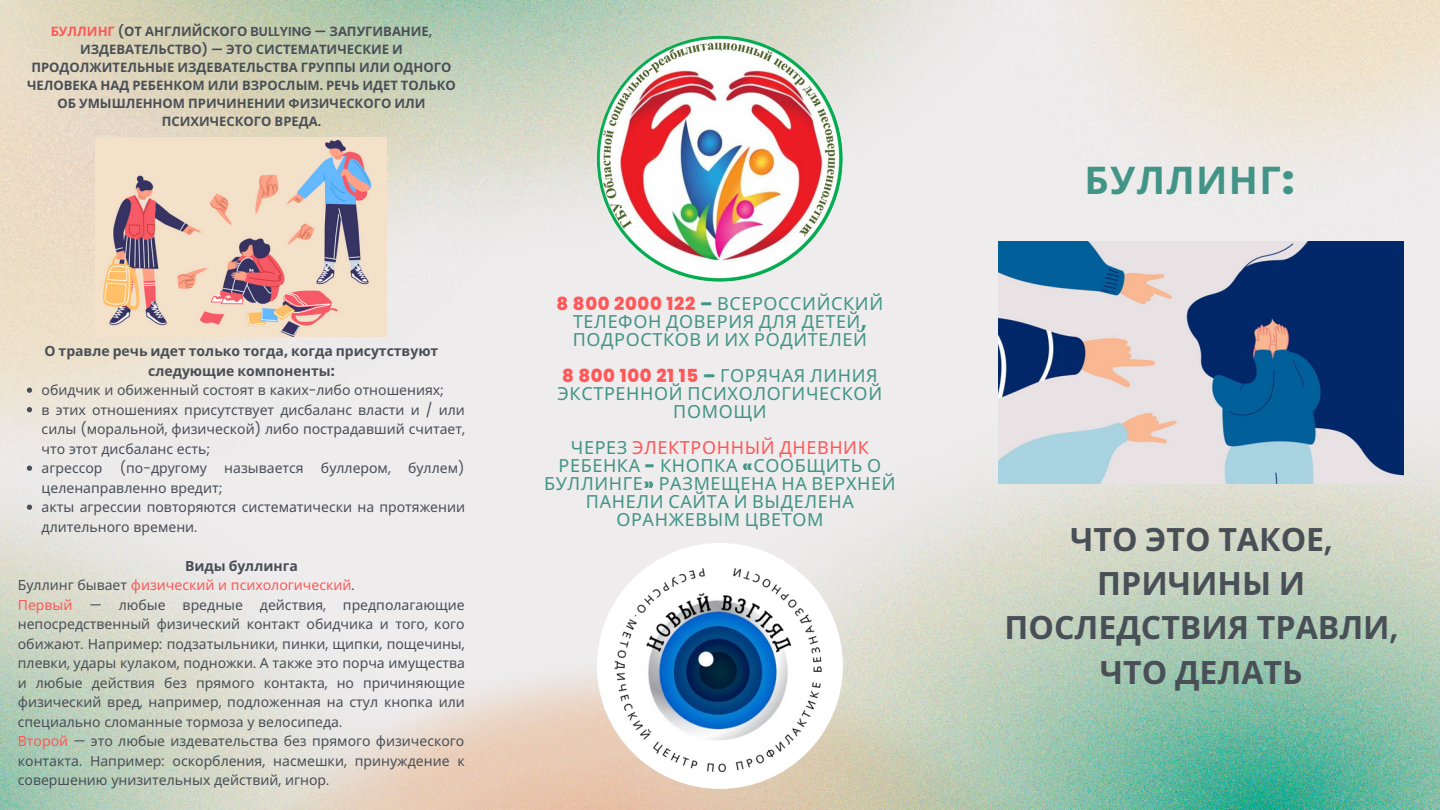
<style>
.page{position:relative;width:1440px;height:810px;background:#eeeced}
.page>*{position:absolute;margin:0;border:0;box-sizing:border-box;transform-origin:0 0}
.t1{font:700 38.1px "Noto Sans";letter-spacing:.035em;color:#419486}
.t2{font:700 32.1px/44.2px "Noto Sans";color:#494f56;text-align:center}
.t3{font:18px/18px "Noto Sans";letter-spacing:.035em;color:#419486;text-align:center}
.t4{font:14px/19.5px "Noto Sans";color:#494f56;text-align:justify}
.t5{font:700 14px/19.5px "Noto Sans";color:#494f56;text-align:center}
.t6{font:14px "Noto Sans";color:#ff5757}
.t7{font:700 13px/18px "Noto Sans";color:#494f56;text-align:center}
.s1{color:#ff5757}
.s2{font-family:"Poppins";font-weight:600}
.s3{font-family:"Poppins"}
.s4{color:#494f56}
.s5{font-family:"Poppins";color:#494f56}
.s6{font-family:"Poppins";font-weight:800;color:#ff5757}
.s7{font-family:"Poppins";font-weight:800}
.s8{font-family:"Poppins";font-weight:900}
</style>
<div class="page">
<img style="left:431px;top:674px;width:182px;height:136px">
<img style="left:0;top:584px;width:431px;height:226px">
<img style="left:613px;top:379px;width:827px;height:431px">
<img style="left:1078px;top:0;width:362px;height:172px">
<img style="left:0;top:265px;width:286px;height:319px">
<img style="left:0;top:0;width:1078px;height:265px">
<img style="left:96px;top:137px;width:291px;height:200px">
<img style="left:597px;top:36px;width:246px;height:246px;border-radius:50%">
<img style="left:597px;top:543px;width:246px;height:246px;border-radius:50%">
<img style="left:999px;top:241px;width:405px;height:242px">
<svg style="left:27px;top:388px;width:5px;height:5px"></svg>
<svg style="left:27px;top:407px;width:5px;height:5px"></svg>
<svg style="left:27px;top:466px;width:5px;height:5px"></svg>
<svg style="left:27px;top:505px;width:5px;height:5px"></svg>
<p class="t7" style="left:27px;top:22px;width:430px"><span class="s1">БУЛЛИНГ</span> <span class="s2">(</span>ОТ АНГЛИЙСКОГО <span class="s2">BULLYING —</span> ЗАПУГИВАНИЕ<span class="s2">, </span>ИЗДЕВАТЕЛЬСТВО<span class="s2">) —</span> ЭТО СИСТЕМАТИЧЕСКИЕ И ПРОДОЛЖИТЕЛЬНЫЕ ИЗДЕВАТЕЛЬСТВА ГРУППЫ ИЛИ ОДНОГО ЧЕЛОВЕКА НАД РЕБЕНКОМ ИЛИ ВЗРОСЛЫМ<span class="s2">.</span> РЕЧЬ ИДЕТ ТОЛЬКО ОБ УМЫШЛЕННОМ ПРИЧИНЕНИИ ФИЗИЧЕСКОГО ИЛИ ПСИХИЧЕСКОГО ВРЕДА<span class="s2">.</span></p>
<p class="t5" style="left:45px;top:341px;width:395px">О травле речь идет только тогда<span class="s3">,</span> когда присутствуют следующие компоненты<span class="s3">:</span></p>
<p class="t4" style="left:42px;top:380px;width:404px">обидчик и обиженный состоят в каких<span class="s3">-</span>либо отношениях<span class="s3">;</span></p>
<p class="t4" style="left:42px;top:399px;width:425px">в этих отношениях присутствует дисбаланс власти и <span class="s3">/</span> или силы <span class="s3">(</span>моральной<span class="s3">,</span> физической<span class="s3">)</span> либо пострадавший считает<span class="s3">, </span>что этот дисбаланс есть<span class="s3">;</span></p>
<p class="t4" style="left:42px;top:458px;width:424px">агрессор <span class="s3">(</span>по<span class="s3">-</span>другому называется буллером<span class="s3">,</span> буллем<span class="s3">) </span>целенаправленно вредит<span class="s3">;</span></p>
<p class="t4" style="left:42px;top:497px;width:425px">акты агрессии повторяются систематически на протяжении длительного времени<span class="s3">.</span></p>
<p class="t5" style="left:185px;top:555px;width:114px">Виды буллинга</p>
<p class="t6" style="left:18px;top:575px;width:338px"><span class="s4">Буллинг бывает</span> физический и психологический<span class="s5">.</span></p>
<p class="t4" style="left:18px;top:594px;width:449px"><span class="s1">Первый</span> <span class="s3">—</span> любые вредные действия<span class="s3">,</span> предполагающие непосредственный физический контакт обидчика и того<span class="s3">,</span> кого обижают<span class="s3">.</span> Например<span class="s3">:</span> подзатыльники<span class="s3">,</span> пинки<span class="s3">,</span> щипки<span class="s3">,</span> пощечины<span class="s3">, </span>плевки<span class="s3">,</span> удары кулаком<span class="s3">,</span> подножки<span class="s3">.</span> А также это порча имущества и любые действия без прямого контакта<span class="s3">,</span> но причиняющие физический вред<span class="s3">,</span> например<span class="s3">,</span> подложенная на стул кнопка или специально сломанные тормоза у велосипеда<span class="s3">.</span></p>
<p class="t4" style="left:18px;top:731px;width:449px"><span class="s1">Второй</span> <span class="s3">—</span> это любые издевательства без прямого физического контакта<span class="s3">.</span> Например<span class="s3">:</span> оскорбления<span class="s3">,</span> насмешки<span class="s3">,</span> принуждение к совершению унизительных действий<span class="s3">,</span> игнор<span class="s3">.</span></p>
<p class="t3" style="left:557px;top:294px;width:328px"><span class="s6">8 800 2000 122</span> <span class="s7">–</span> ВСЕРОССИЙСКИЙ<br>ТЕЛЕФОН ДОВЕРИЯ ДЛЯ ДЕТЕЙ<span class="s7">,<br></span>ПОДРОСТКОВ И ИХ РОДИТЕЛЕЙ</p>
<p class="t3" style="left:558px;top:366px;width:326px"><span class="s6">8 800 100 21 15</span> <span class="s7">–</span> ГОРЯЧАЯ ЛИНИЯ<br>ЭКСТРЕННОЙ ПСИХОЛОГИЧЕСКОЙ<br>ПОМОЩИ</p>
<p class="t3" style="left:544px;top:438px;width:353px">ЧЕРЕЗ <span class="s1">ЭЛЕКТРОННЫЙ ДНЕВНИК<br></span>РЕБЕНКА <span class="s7">-</span> КНОПКА <span class="s7">«</span>СООБЩИТЬ О<br>БУЛЛИНГЕ<span class="s7">»</span> РАЗМЕЩЕНА НА ВЕРХНЕЙ<br>ПАНЕЛИ САЙТА И ВЫДЕЛЕНА<br>ОРАНЖЕВЫМ ЦВЕТОМ</p>
<p class="t1" style="left:1085px;top:153px;width:211px">БУЛЛИНГ<span class="s8">:</span></p>
<p class="t2" style="left:1005px;top:516px;width:395px">ЧТО ЭТО ТАКОЕ<span class="s2">,<br></span>ПРИЧИНЫ И<br>ПОСЛЕДСТВИЯ ТРАВЛИ<span class="s2">,<br></span>ЧТО ДЕЛАТЬ</p>
</div>
